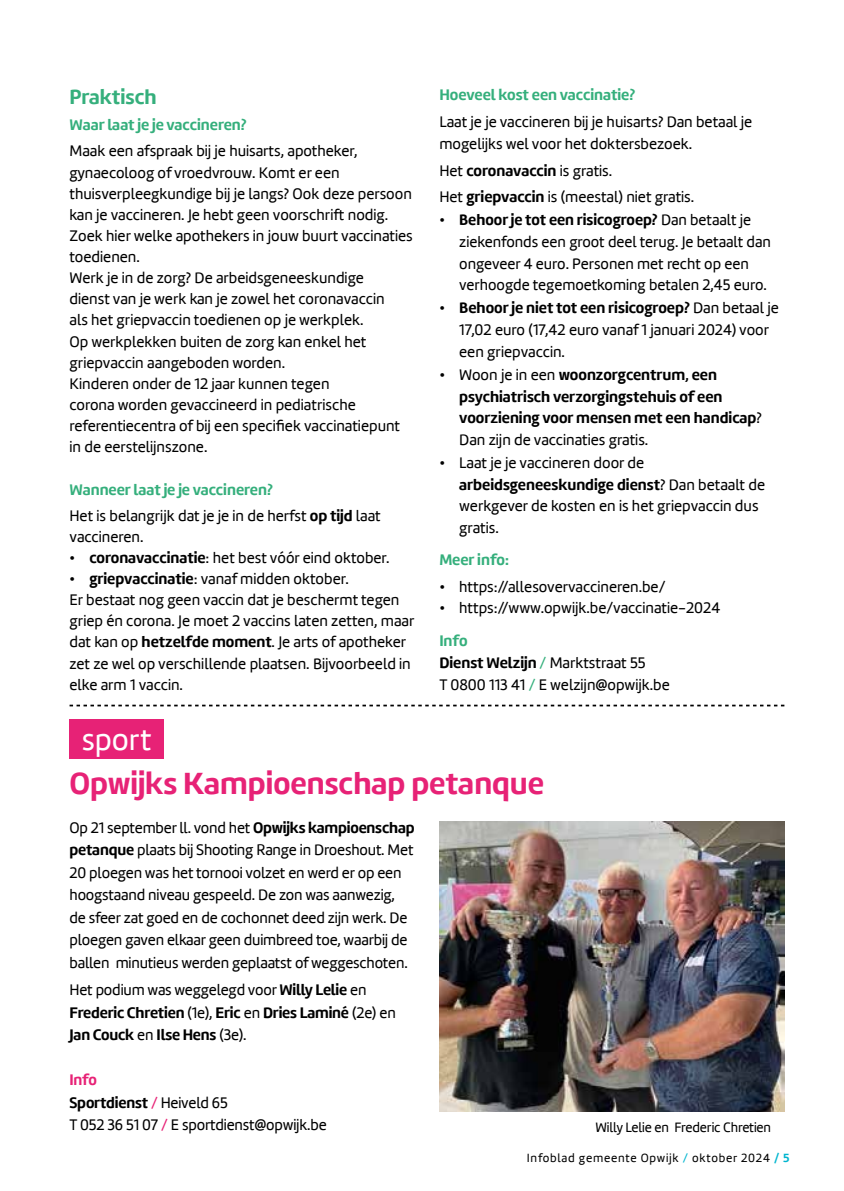
<style>
.page{position:relative;width:844px;height:1191px;background:#fff}
.page>*{position:absolute;margin:0;border:0;box-sizing:border-box;transform-origin:0 0}
.t1{font:700 31.5px "Marine";color:#e72276}
.t2{font:31.5px "Marine";letter-spacing:-.005em;color:#fff}
.t3{font:700 21px "Marine";color:#35af7c}
.t4{font:15.75px/21.2px "Marine";color:#000}
.t5{font:700 15.75px/21.7px "Marine";color:#000}
.t6{font:700 15.75px "Marine";color:#35af7c}
.t7{font:14px "Marine";letter-spacing:-.01em;color:#000}
.t8{font:12.25px "Marine";letter-spacing:.06em;color:#000}
.s1{font-weight:700;color:#35af7c}
.s2{font-weight:700}
.s3{font-weight:400}
.s4{color:#35af7c}
.s5{font-weight:700;color:#e72276}
.s6{color:#e72276}
.s7{color:#00b5cf}
.s8{font-weight:700;color:#00b5cf}
</style>
<div class="page">
<svg style="left:69px;top:704px;width:715px;height:2px"></svg>
<div style="left:69px;top:719px;width:95px;height:39px;background:#e72276"></div>
<img style="left:439px;top:821px;width:345px;height:290px">
<h2 class="t3" style="left:69px;top:83px;width:89px">Praktisch</h2>
<p class="t6" style="left:69px;top:115px;width:179px">Waar laat je je vaccineren?</p>
<p class="t4" style="left:69px;top:141px;width:345px">Maak een afspraak bij je huisarts, apotheker, gynaecoloog of vroedvrouw. Komt er een thuisverpleegkundige bij je langs? Ook deze persoon kan je vaccineren. Je hebt geen voorschrift nodig.<br>Zoek hier welke apothekers in jouw buurt vaccinaties toedienen.<br>Werk je in de zorg? De arbeidsgeneeskundige<br>dienst van je werk kan je zowel het coronavaccin<br>als het griepvaccin toedienen op je werkplek.<br>Op werkplekken buiten de zorg kan enkel het griepvaccin aangeboden worden.<br>Kinderen onder de 12 jaar kunnen tegen<br>corona worden gevaccineerd in pediatrische referentiecentra of bij een specifiek vaccinatiepunt in de eerstelijnszone.</p>
<p class="t4" style="left:69px;top:476px;width:313px;line-height:26.1px"><span class="s1">Wanneer laat je je vaccineren?<br></span>Het is belangrijk dat je je in de herfst <span class="s2">op tijd</span> laat</p>
<p class="t4" style="left:69px;top:526px;width:75px">vaccineren.</p>
<p class="t4" style="left:69px;top:547px;width:321px"><span class="s2">• coronavaccinatie</span>: het best vóór eind oktober.</p>
<p class="t4" style="left:69px;top:568px;width:346px"><span class="s2">• griepvaccinatie</span>: vanaf midden oktober.<br>Er bestaat nog geen vaccin dat je beschermt tegen griep én corona. Je moet 2 vaccins laten zetten, maar dat kan op <span class="s2">hetzelfde moment</span>. Je arts of apotheker zet ze wel op verschillende plaatsen. Bijvoorbeeld in elke arm 1 vaccin.</p>
<p class="t6" style="left:439px;top:85px;width:197px">Hoeveel kost een vaccinatie?</p>
<p class="t4" style="left:439px;top:111px;width:314px;line-height:21.7px">Laat je je vaccineren bij je huisarts? Dan betaal je mogelijks wel voor het doktersbezoek.</p>
<p class="t4" style="left:439px;top:157px;width:256px;line-height:26.6px">Het <span class="s2">coronavaccin</span> is gratis.<br>Het <span class="s2">griepvaccin</span> is (meestal) niet gratis.</p>
<p class="t4" style="left:459px;top:209px;width:313px;line-height:21.7px;text-indent:-20px"><span class="s2">• Behoor je tot een risicogroep?</span> Dan betaalt je ziekenfonds een groot deel terug. Je betaalt dan ongeveer 4 euro. Personen met recht op een verhoogde tegemoetkoming betalen 2,45 euro.</p>
<p class="t4" style="left:459px;top:297px;width:321px;line-height:21.7px;text-indent:-20px"><span class="s2">• Behoor je niet tot een risicogroep?</span> Dan betaal je<br>17,02 euro (17,42 euro vanaf 1 januari 2024) voor een griepvaccin.</p>
<p class="t5" style="left:459px;top:363px;width:304px;text-indent:-20px"><span class="s3">• Woon je in een</span> woonzorgcentrum, een psychiatrisch verzorgingstehuis of een voorziening voor mensen met een handicap<span class="s3">?<br>Dan zijn de vaccinaties gratis.</span></p>
<p class="t4" style="left:459px;top:452px;width:307px;line-height:21.7px;text-indent:-20px">• Laat je je vaccineren door de <span class="s2">arbeidsgeneeskundige dienst</span>? Dan betaalt de werkgever de kosten en is het griepvaccin dus gratis.</p>
<p class="t6" style="left:439px;top:549px;width:71px">Meer info:</p>
<p class="t4" style="left:439px;top:575px;width:227px">• https://allesovervaccineren.be/</p>
<p class="t4" style="left:439px;top:597px;width:282px">• https://www.opwijk.be/vaccinatie-2024</p>
<p class="t4" style="left:439px;top:629px;width:232px;line-height:22.1px"><span class="s1">Info<br></span><span class="s2">Dienst Welzijn</span> <span class="s4">/</span> Marktstraat 55<br>T 0800 113 41 <span class="s4">/</span> E welzijn@opwijk.be</p>
<h1 class="t2" style="left:82px;top:719px;width:71px">sport</h1>
<h1 class="t1" style="left:69px;top:762px;width:476px">Opwijks Kampioenschap petanque</h1>
<p class="t4" style="left:69px;top:816px;width:346px;line-height:22.6px">Op 21 september ll. vond het <span class="s2">Opwijks kampioenschap petanque</span> plaats bij Shooting Range in Droeshout. Met 20 ploegen was het tornooi volzet en werd er op een hoogstaand niveau gespeeld. De zon was aanwezig, de sfeer zat goed en de cochonnet deed zijn werk. De ploegen gaven elkaar geen duimbreed toe, waarbij de ballen minutieus werden geplaatst of weggeschoten.</p>
<p class="t5" style="left:69px;top:978px;width:328px;line-height:22.6px"><span class="s3">Het podium was weggelegd voor</span> Willy Lelie <span class="s3">en<br></span>Frederic Chretien <span class="s3">(1e),</span> Eric <span class="s3">en</span> Dries Laminé <span class="s3">(2e) en<br></span>Jan Couck <span class="s3">en</span> Ilse Hens <span class="s3">(3e).</span></p>
<p class="t4" style="left:69px;top:1068px;width:259px;line-height:22.6px"><span class="s5">Info<br></span><span class="s2">Sportdienst</span> <span class="s6">/</span> Heiveld 65<br>T 052 36 51 07 <span class="s6">/</span> E sportdienst@opwijk.be</p>
<p class="t7" style="left:595px;top:1119px;width:177px">Willy Lelie en Frederic Chretien</p>
<p class="t8" style="left:527px;top:1150px;width:264px">Infoblad gemeente Opwijk <span class="s7">/</span> oktober 2024 <span class="s8">/ 5</span></p>
</div>
